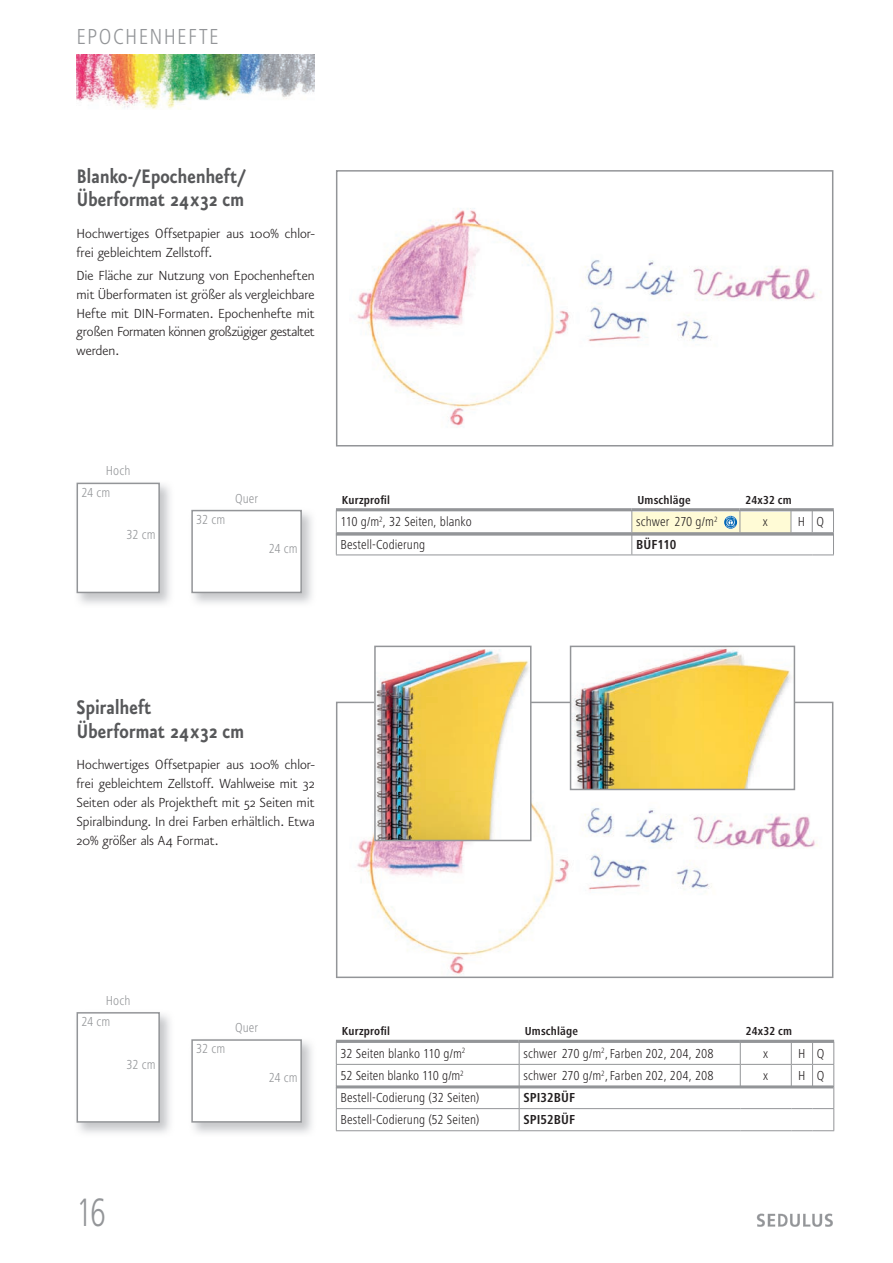
<style>
.page{position:relative;width:893px;height:1263px;background:#fff}
.page>*{position:absolute;margin:0;border:0;box-sizing:border-box;transform-origin:0 0}
.t1{font:300 condensed 41.1px "Frutiger Next LTW1 G";color:#939598;scale:.83 1}
.t2{font:700 23.4px/23.4px "Eureka Sans";letter-spacing:-.005em;color:#57585a;scale:.83 1}
.t3{font:300 condensed 22.5px "Frutiger Next LTW1 G";letter-spacing:.06em;color:#939598}
.t4{font:300 15.75px/18.9px "Eureka Sans";letter-spacing:-.005em;color:#231f20;text-align:justify}
.t5{font:300 condensed 13.5px "Frutiger Next LTW1 G";letter-spacing:.005em;color:#231f20}
.t6{font:300 condensed 13.5px "Frutiger Next LTW1 G";letter-spacing:.005em;color:#939598}
.t7{font:700 condensed 13.5px "Frutiger Next LTW1 G";letter-spacing:.015em;color:#231f20}
.t8{font:700 condensed 12px "Frutiger Next LTW1 G";letter-spacing:.015em;color:#231f20}
</style>
<div class="page">
<svg style="left:757px;top:1213px;width:76px;height:14px"></svg>
<img style="left:77px;top:54px;width:238px;height:56px">
<div style="left:632px;top:512px;width:159px;height:22px;background:#fffbd6"></div>
<hr style="left:336px;top:532px;width:296px;height:1px;background:#939598">
<svg style="left:336px;top:511px;width:1px;height:43px"></svg>
<hr style="left:632px;top:532px;width:108px;height:1px;background:#939598">
<hr style="left:740px;top:532px;width:51px;height:1px;background:#939598">
<hr style="left:336px;top:554px;width:296px;height:1px;background:#939598">
<hr style="left:632px;top:554px;width:108px;height:1px;background:#939598">
<hr style="left:740px;top:554px;width:51px;height:1px;background:#939598">
<svg style="left:791px;top:511px;width:43px;height:44px"></svg>
<svg style="left:631px;top:511px;width:1px;height:43px"></svg>
<img style="left:357px;top:208px;width:464px;height:220px">
<div style="left:336px;top:170px;width:497px;height:276px;border:2px solid #939598"></div>
<svg style="left:336px;top:702px;width:497px;height:276px"></svg>
<hr style="left:336px;top:508px;width:295px;height:3px;background:#939598">
<hr style="left:631px;top:508px;width:109px;height:3px;background:#939598">
<hr style="left:740px;top:508px;width:94px;height:3px;background:#939598">
<hr style="left:336px;top:533px;width:497px;height:3px;background:#939598">
<hr style="left:336px;top:1085px;width:497px;height:3px;background:#939598">
<div style="left:77px;top:483px;width:83px;height:110px;border:2px solid #939598"></div>
<div style="left:77px;top:1012px;width:83px;height:111px;border:2px solid #939598"></div>
<div style="left:191px;top:510px;width:111px;height:83px;border:2px solid #939598"></div>
<div style="left:191px;top:1039px;width:111px;height:83px;border:2px solid #939598"></div>
<svg style="left:724px;top:511px;width:17px;height:21px"></svg>
<hr style="left:336px;top:1040px;width:183px;height:3px;background:#939598">
<hr style="left:519px;top:1040px;width:221px;height:3px;background:#939598">
<hr style="left:740px;top:1040px;width:94px;height:3px;background:#939598">
<hr style="left:336px;top:1064px;width:183px;height:1px;background:#939598">
<hr style="left:519px;top:1064px;width:221px;height:1px;background:#939598">
<hr style="left:740px;top:1064px;width:51px;height:1px;background:#939598">
<hr style="left:336px;top:1108px;width:183px;height:1px;background:#939598">
<svg style="left:336px;top:1043px;width:1px;height:87px"></svg>
<hr style="left:519px;top:1108px;width:221px;height:1px;background:#939598">
<hr style="left:740px;top:1108px;width:51px;height:1px;background:#939598">
<hr style="left:336px;top:1130px;width:183px;height:1px;background:#939598">
<hr style="left:519px;top:1130px;width:221px;height:1px;background:#939598">
<hr style="left:740px;top:1130px;width:51px;height:1px;background:#939598">
<svg style="left:791px;top:1043px;width:43px;height:88px"></svg>
<svg style="left:740px;top:1043px;width:1px;height:42px"></svg>
<svg style="left:519px;top:1043px;width:1px;height:87px"></svg>
<img style="left:377px;top:649px;width:151px;height:189px">
<div style="left:374px;top:646px;width:157px;height:195px;border:2px solid #939598"></div>
<img style="left:573px;top:649px;width:219px;height:138px">
<div style="left:570px;top:646px;width:225px;height:144px;border:2px solid #939598"></div>
<h3 class="t3" style="left:77px;top:23px;width:144px">EPOCHENHEFTE</h3>
<h2 class="t2" style="left:77px;top:165px;width:206px">Blanko-/Epochenheft/<br>Überformat 24x32 cm</h2>
<p class="t4" style="left:77px;top:224px;width:240px">Hochwertiges Offsetpapier aus 100% chlor&shy;frei gebleichtem Zellstoff.</p>
<p class="t4" style="left:77px;top:267px;width:240px">Die Fläche zur Nutzung von Epochenheften mit Überformaten ist größer als vergleichbare Hefte mit DIN-Formaten. Epochenhefte mit großen Formaten können großzügiger gestaltet werden.</p>
<p class="t6" style="left:106px;top:463px;width:26px">Hoch</p>
<p class="t6" style="left:81px;top:484px;width:30px">24 cm</p>
<p class="t6" style="left:126px;top:527px;width:31px">32 cm</p>
<p class="t6" style="left:196px;top:512px;width:31px">32 cm</p>
<p class="t6" style="left:235px;top:490px;width:25px">Quer</p>
<p class="t6" style="left:269px;top:540px;width:30px">24 cm</p>
<p class="t8" style="left:342px;top:493px;width:50px">Kurzprofil</p>
<p class="t8" style="left:637px;top:493px;width:55px">Umschläge</p>
<p class="t8" style="left:746px;top:493px;width:48px">24x32 cm</p>
<p class="t5" style="left:341px;top:514px;width:133px">110 g/m<sup>2</sup>, 32 Seiten, blanko</p>
<p class="t5" style="left:636px;top:514px;width:83px">schwer 270 g/m<sup>2</sup></p>
<p class="t5" style="left:763px;top:514px;width:7px">x</p>
<p class="t5" style="left:798px;top:514px;width:28px">H Q</p>
<p class="t5" style="left:341px;top:536px;width:86px">Bestell-Codierung</p>
<p class="t7" style="left:636px;top:536px;width:42px">BÜF110</p>
<h2 class="t2" style="left:77px;top:696px;width:204px">Spiralheft<br>Überformat 24x32 cm</h2>
<p class="t4" style="left:77px;top:756px;width:240px">Hochwertiges Offsetpapier aus 100% chlor&shy;frei gebleichtem Zellstoff. Wahlweise mit 32<br>Seiten oder als Projektheft mit 52 Seiten mit Spiralbindung. In drei Farben erhältlich. Etwa 20% größer als A4 Format.</p>
<p class="t6" style="left:106px;top:992px;width:26px">Hoch</p>
<p class="t6" style="left:81px;top:1014px;width:30px">24 cm</p>
<p class="t6" style="left:126px;top:1056px;width:31px">32 cm</p>
<p class="t6" style="left:196px;top:1041px;width:31px">32 cm</p>
<p class="t6" style="left:235px;top:1020px;width:25px">Quer</p>
<p class="t6" style="left:269px;top:1070px;width:30px">24 cm</p>
<h1 class="t1" style="left:77px;top:1189px;width:37px">16</h1>
<p class="t8" style="left:342px;top:1024px;width:50px">Kurzprofil</p>
<p class="t8" style="left:525px;top:1024px;width:55px">Umschläge</p>
<p class="t8" style="left:746px;top:1024px;width:48px">24x32 cm</p>
<p class="t5" style="left:341px;top:1046px;width:126px">32 Seiten blanko 110 g/m<sup>2</sup></p>
<p class="t5" style="left:523px;top:1046px;width:192px">schwer 270 g/m<sup>2</sup>, Farben 202, 204, 208</p>
<p class="t5" style="left:763px;top:1046px;width:7px">x</p>
<p class="t5" style="left:798px;top:1046px;width:28px">H Q</p>
<p class="t5" style="left:341px;top:1068px;width:125px">52 Seiten blanko 110 g/m<sup>2</sup></p>
<p class="t5" style="left:523px;top:1068px;width:192px">schwer 270 g/m<sup>2</sup>, Farben 202, 204, 208</p>
<p class="t5" style="left:763px;top:1068px;width:7px">x</p>
<p class="t5" style="left:798px;top:1068px;width:28px">H Q</p>
<p class="t5" style="left:341px;top:1090px;width:140px">Bestell-Codierung (32 Seiten)</p>
<p class="t7" style="left:523px;top:1090px;width:53px">SPI32BÜF</p>
<p class="t5" style="left:341px;top:1112px;width:140px">Bestell-Codierung (52 Seiten)</p>
<p class="t7" style="left:523px;top:1112px;width:53px">SPI52BÜF</p>
</div>
